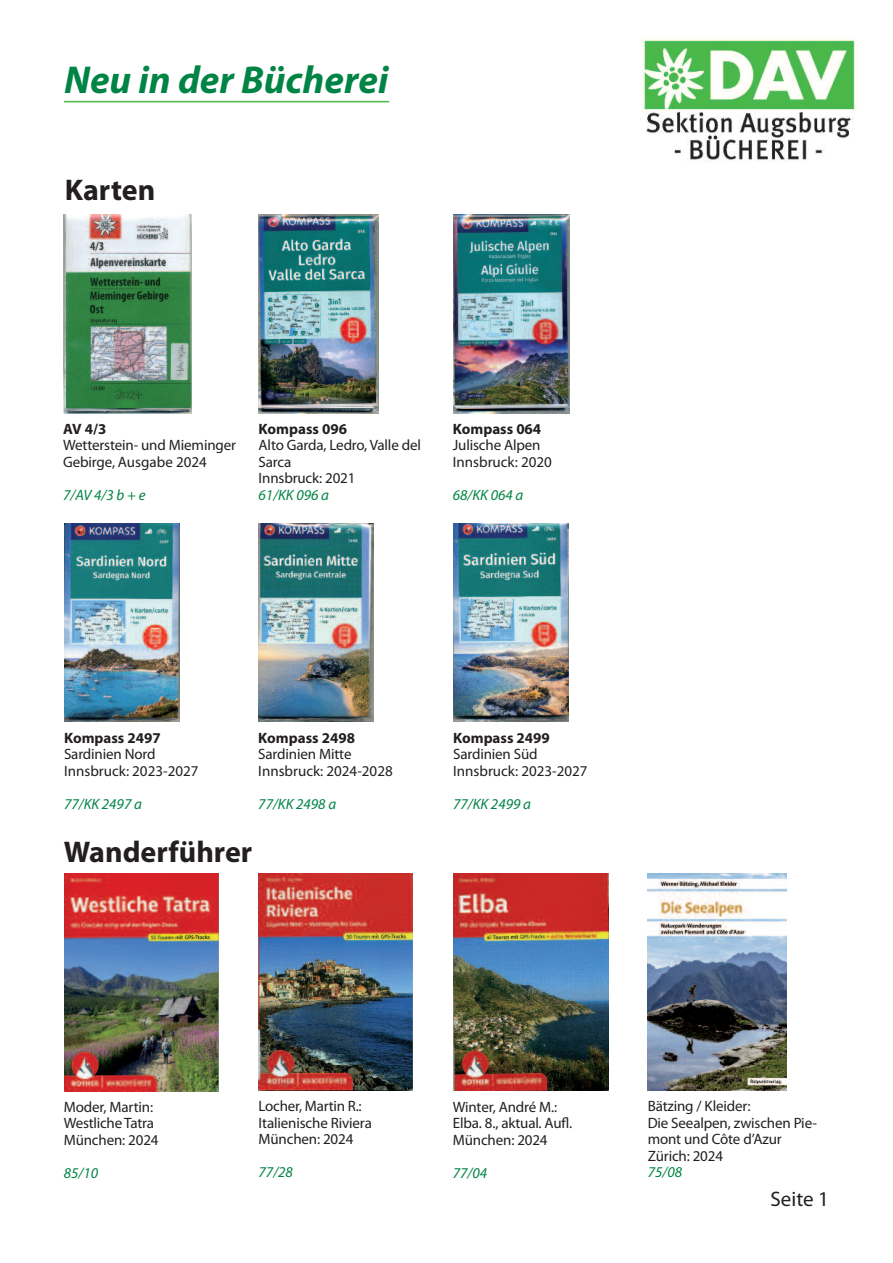
<style>
.page{position:relative;width:893px;height:1263px;background:#fff}
.page>*{position:absolute;margin:0;border:0;box-sizing:border-box;transform-origin:0 0}
.t1{font:italic 700 39px "Myriad Pro";color:#008445}
.t2{font:700 30px "Myriad Pro";color:#231f20}
.t3{font:21px "Myriad Pro";color:#231f20}
.t4{font:15px/16.5px "Myriad Pro";letter-spacing:-.01em;color:#231f20}
.t5{font:italic 15px "Myriad Pro";color:#008445}
.t6{font:700 15px "Myriad Pro";color:#231f20}
</style>
<div class="page">
<img style="left:64px;top:874px;width:155px;height:217px">
<img style="left:259px;top:873px;width:154px;height:217px">
<img style="left:453px;top:874px;width:155px;height:216px">
<img style="left:648px;top:873px;width:138px;height:217px">
<img style="left:641px;top:38px;width:215px;height:123px">
<hr style="left:64px;top:101px;width:325px;height:1px;background:#4cb848">
<img style="left:63px;top:214px;width:128px;height:200px">
<img style="left:259px;top:214px;width:119px;height:200px">
<img style="left:453px;top:214px;width:117px;height:200px">
<img style="left:64px;top:523px;width:115px;height:198px">
<img style="left:259px;top:523px;width:114px;height:198px">
<img style="left:453px;top:523px;width:115px;height:198px">
<h1 class="t1" style="left:64px;top:66px;width:326px">Neu in der Bücherei</h1>
<h2 class="t2" style="left:65px;top:178px;width:92px">Karten</h2>
<p class="t6" style="left:63px;top:423px;width:45px">AV 4/3</p>
<p class="t4" style="left:63px;top:438px;width:174px">Wetterstein- und Mieminger<br>Gebirge, Ausgabe 2024</p>
<p class="t5" style="left:63px;top:489px;width:84px">7/AV 4/3 b + e</p>
<p class="t6" style="left:259px;top:423px;width:90px">Kompass 096</p>
<p class="t4" style="left:259px;top:438px;width:164px">Alto Garda, Ledro, Valle del<br>Sarca<br>Innsbruck: 2021</p>
<p class="t5" style="left:259px;top:489px;width:72px">61/KK 096 a</p>
<p class="t6" style="left:453px;top:423px;width:90px">Kompass 064</p>
<p class="t4" style="left:453px;top:438px;width:100px">Julische Alpen<br>Innsbruck: 2020</p>
<p class="t5" style="left:453px;top:489px;width:72px">68/KK 064 a</p>
<p class="t6" style="left:64px;top:732px;width:98px">Kompass 2497</p>
<p class="t4" style="left:64px;top:747px;width:136px">Sardinien Nord<br>Innsbruck: 2023-2027</p>
<p class="t5" style="left:64px;top:798px;width:79px">77/KK 2497 a</p>
<p class="t6" style="left:258px;top:732px;width:98px">Kompass 2498</p>
<p class="t4" style="left:258px;top:747px;width:136px">Sardinien Mitte<br>Innsbruck: 2024-2028</p>
<p class="t5" style="left:258px;top:798px;width:79px">77/KK 2498 a</p>
<h2 class="t2" style="left:64px;top:841px;width:190px">Wanderführer</h2>
<p class="t6" style="left:453px;top:732px;width:98px">Kompass 2499</p>
<p class="t4" style="left:453px;top:747px;width:136px">Sardinien Süd<br>Innsbruck: 2023-2027</p>
<p class="t5" style="left:453px;top:798px;width:79px">77/KK 2499 a</p>
<p class="t4" style="left:64px;top:1100px;width:96px">Moder, Martin:<br>Westliche Tatra<br>München: 2024</p>
<p class="t5" style="left:64px;top:1167px;width:36px">85/10</p>
<p class="t4" style="left:259px;top:1099px;width:115px">Locher, Martin R.:<br>Italienische Riviera<br>München: 2024</p>
<p class="t5" style="left:259px;top:1167px;width:36px">77/28</p>
<p class="t4" style="left:453px;top:1100px;width:121px">Winter, André M.:<br>Elba. 8., aktual. Aufl.<br>München: 2024</p>
<p class="t5" style="left:453px;top:1167px;width:36px">77/04</p>
<p class="t4" style="left:648px;top:1099px;width:171px">Bätzing / Kleider:<br>Die Seealpen, zwischen Pie&shy;mont und Côte d’Azur<br>Zürich: 2024</p>
<p class="t5" style="left:648px;top:1167px;width:36px">75/08</p>
<h3 class="t3" style="left:770px;top:1191px;width:60px">Seite 1</h3>
</div>
